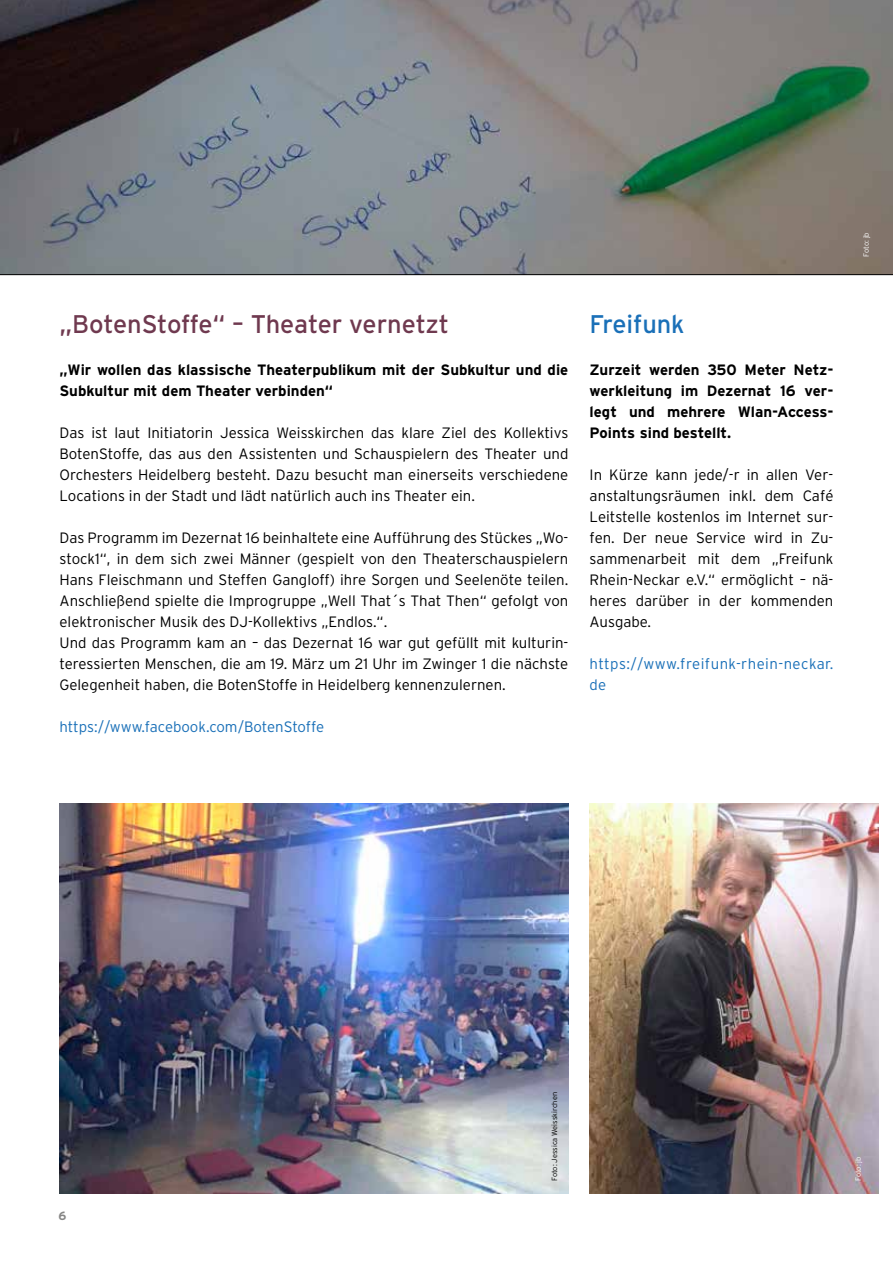
<style>
.page{position:relative;width:893px;height:1263px;background:#fff}
.page>*{position:absolute;margin:0;border:0;box-sizing:border-box;transform-origin:0 0}
.t1{font:25.5px "Interstate";letter-spacing:-.01em;color:#6f394f}
.t2{font:25.5px "Interstate";color:#1a70b8}
.t3{font:300 15px/21px "Interstate";color:#000;text-align:justify}
.t4{font:700 15px/21px "Interstate";color:#000}
.t5{font:300 15px "Interstate";color:#1a70b8}
.t6{font:300 15px/21px "Interstate";letter-spacing:.03em;color:#1a70b8}
.t7{font:700 12px "Interstate";color:#878786}
.t8{font:300 7.5px "Interstate";color:#000}
.t9{font:300 7.5px "Interstate";letter-spacing:-.02em;color:#fff}
</style>
<div class="page">
<img style="left:0;top:0;width:893px;height:274px">
<img style="left:60px;top:804px;width:508px;height:390px">
<img style="left:590px;top:804px;width:289px;height:390px">
<hr style="left:0;top:274px;width:893px;height:1px;background:#000">
<h1 class="t1" style="left:60px;top:308px;width:391px">„BotenStoffe“ – Theater vernetzt</h1>
<h1 class="t2" style="left:590px;top:308px;width:97px">Freifunk</h1>
<p class="t4" style="left:60px;top:359px;width:510px">„Wir wollen das klassische Theaterpublikum mit der Subkultur und die<br>Subkultur mit dem Theater verbinden“</p>
<p class="t3" style="left:60px;top:422px;width:510px">Das ist laut Initiatorin Jessica Weisskirchen das klare Ziel des Kollektivs BotenStoffe, das aus den Assistenten und Schauspielern des Theater und Orchesters Heidelberg besteht. Dazu besucht man einerseits verschiedene Locations in der Stadt und lädt natürlich auch ins Theater ein.</p>
<p class="t3" style="left:60px;top:527px;width:510px;text-align:left">Das Programm im Dezernat 16 beinhaltete eine Aufführung des Stückes „Wo&shy;stock1“, in dem sich zwei Männer (gespielt von den Theaterschauspielern Hans Fleischmann und Steffen Gangloff) ihre Sorgen und Seelenöte teilen.<br>Anschließend spielte die Improgruppe „Well That´s That Then“ gefolgt von elektronischer Musik des DJ-Kollektivs „Endlos.“.<br>Und das Programm kam an – das Dezernat 16 war gut gefüllt mit kulturin&shy;teressierten Menschen, die am 19. März um 21 Uhr im Zwinger 1 die nächste Gelegenheit haben, die BotenStoffe in Heidelberg kennenzulernen.</p>
<p class="t5" style="left:60px;top:717px;width:266px">https://www.facebook.com/BotenStoffe</p>
<p class="t4" style="left:590px;top:359px;width:245px;text-align:justify">Zurzeit werden 350 Meter Netz&shy;werkleitung im Dezernat 16 ver&shy;legt und mehrere Wlan-Access-Points sind bestellt.</p>
<p class="t3" style="left:590px;top:464px;width:245px">In Kürze kann jede/-r in allen Ver&shy;anstaltungsräumen inkl. dem Café Leitstelle kostenlos im Internet sur&shy;fen. Der neue Service wird in Zu&shy;sammenarbeit mit dem „Freifunk Rhein-Neckar e.V.“ ermöglicht – nä&shy;heres darüber in der kommenden Ausgabe.</p>
<p class="t6" style="left:590px;top:653px;width:245px">https://www.freifunk-rhein-neckar. de</p>
<p class="t9" style="left:862px;top:257px;width:26px;rotate:-90deg">Foto: jb</p>
<p class="t7" style="left:58px;top:1209px;width:9px">6</p>
<p class="t8" style="left:550px;top:1181px;width:90px;rotate:-90deg">Foto: Jessica Weisskirchen</p>
<p class="t9" style="left:854px;top:1181px;width:26px;rotate:-90deg">Foto: jb</p>
</div>
